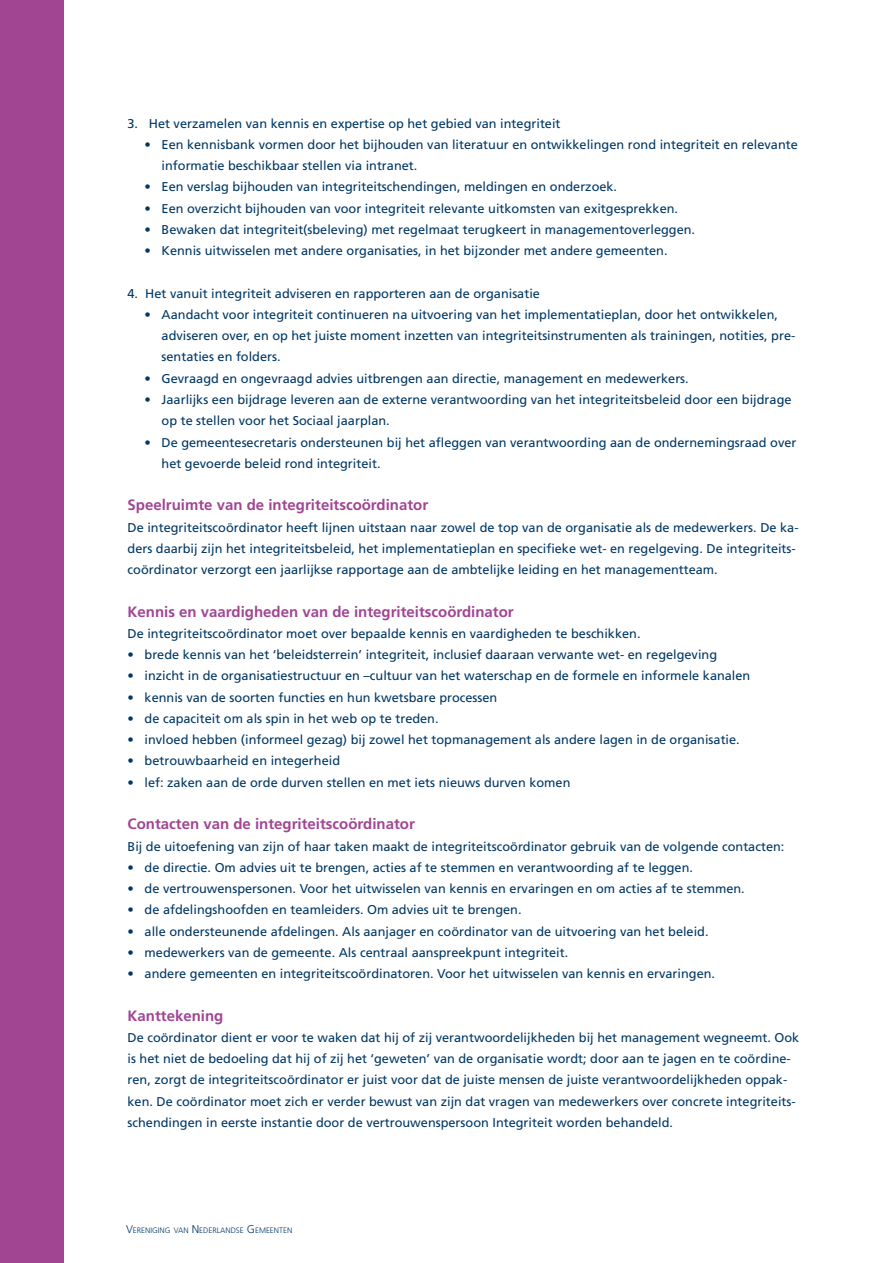
<style>
.page{position:relative;width:893px;height:1263px;background:#fff}
.page>*{position:absolute;margin:0;border:0;box-sizing:border-box;transform-origin:0 0}
._003_Tussenkop_1___1{font:700 15px "Frutiger LT Std";color:#a14593}
._004_Broodtekst___8{font:12.75px/21.3px "Frutiger LT Std";color:#003865}
._005_Broodtekst___ta{font:12.75px "Frutiger LT Std";color:#003865}
.t1{font:300 7.8px "Frutiger LT Std";color:#003865}
.s1{font-size:11.25px}
</style>
<div class="page">
<div style="left:0;top:0;width:64px;height:1263px;background:#a14593"></div>
<p class="_005_Broodtekst___ta" style="left:128px;top:116px;width:434px">3. Het verzamelen van kennis en expertise op het gebied van integriteit</p>
<p class="_004_Broodtekst___8" style="left:162px;top:134px;width:638px;text-indent:-17px">• Een kennisbank vormen door het bijhouden van literatuur en ontwikkelingen rond integriteit en relevante informatie beschikbaar stellen via intranet.</p>
<p class="_004_Broodtekst___8" style="left:145px;top:176px;width:474px">• Een verslag bijhouden van integriteitschendingen, meldingen en onderzoek.</p>
<p class="_004_Broodtekst___8" style="left:145px;top:198px;width:535px">• Een overzicht bijhouden van voor integriteit relevante uitkomsten van exitgesprekken.</p>
<p class="_004_Broodtekst___8" style="left:145px;top:219px;width:552px">• Bewaken dat integriteit(sbeleving) met regelmaat terugkeert in managementoverleggen.</p>
<p class="_004_Broodtekst___8" style="left:145px;top:240px;width:524px">• Kennis uitwisselen met andere organisaties, in het bijzonder met andere gemeenten.</p>
<p class="_005_Broodtekst___ta" style="left:128px;top:286px;width:414px">4. Het vanuit integriteit adviseren en rapporteren aan de organisatie</p>
<p class="_004_Broodtekst___8" style="left:162px;top:304px;width:635px;text-indent:-17px">• Aandacht voor integriteit continueren na uitvoering van het implementatieplan, door het ontwikkelen, adviseren over, en op het juiste moment inzetten van integriteitsinstrumenten als trainingen, notities, pre&shy;sentaties en folders.</p>
<p class="_004_Broodtekst___8" style="left:145px;top:368px;width:546px">• Gevraagd en ongevraagd advies uitbrengen aan directie, management en medewerkers.</p>
<p class="_004_Broodtekst___8" style="left:162px;top:389px;width:631px;text-indent:-17px">• Jaarlijks een bijdrage leveren aan de externe verantwoording van het integriteitsbeleid door een bijdrage op te stellen voor het Sociaal jaarplan.</p>
<p class="_004_Broodtekst___8" style="left:162px;top:431px;width:636px;text-indent:-17px">• De gemeentesecretaris ondersteunen bij het afleggen van verantwoording aan de ondernemingsraad over het gevoerde beleid rond integriteit.</p>
<p class="_003_Tussenkop_1___1" style="left:128px;top:496px;width:302px">Speelruimte van de integriteitscoördinator</p>
<p class="_004_Broodtekst___8" style="left:128px;top:516px;width:673px">De integriteitscoördinator heeft lijnen uitstaan naar zowel de top van de organisatie als de medewerkers. De ka&shy;ders daarbij zijn het integriteitsbeleid, het implementatieplan en specifieke wet- en regelgeving. De integriteits&shy;coördinator verzorgt een jaarlijkse rapportage aan de ambtelijke leiding en het managementteam.</p>
<p class="_003_Tussenkop_1___1" style="left:128px;top:603px;width:388px">Kennis en vaardigheden van de integriteitscoördinator</p>
<p class="_004_Broodtekst___8" style="left:128px;top:623px;width:514px">De integriteitscoördinator moet over bepaalde kennis en vaardigheden te beschikken.</p>
<p class="_004_Broodtekst___8" style="left:128px;top:644px;width:591px">• brede kennis van het ‘beleidsterrein’ integriteit, inclusief daaraan verwante wet- en regelgeving</p>
<p class="_004_Broodtekst___8" style="left:128px;top:665px;width:624px">• inzicht in de organisatiestructuur en –cultuur van het waterschap en de formele en informele kanalen</p>
<p class="_004_Broodtekst___8" style="left:128px;top:687px;width:371px">• kennis van de soorten functies en hun kwetsbare processen</p>
<p class="_004_Broodtekst___8" style="left:128px;top:708px;width:313px">• de capaciteit om als spin in het web op te treden.</p>
<p class="_004_Broodtekst___8" style="left:128px;top:729px;width:614px">• invloed hebben (informeel gezag) bij zowel het topmanagement als andere lagen in de organisatie.</p>
<p class="_004_Broodtekst___8" style="left:128px;top:750px;width:214px">• betrouwbaarheid en integerheid</p>
<p class="_004_Broodtekst___8" style="left:128px;top:772px;width:444px">• lef: zaken aan de orde durven stellen en met iets nieuws durven komen</p>
<p class="_003_Tussenkop_1___1" style="left:128px;top:815px;width:289px">Contacten van de integriteitscoördinator</p>
<p class="_004_Broodtekst___8" style="left:128px;top:835px;width:658px">Bij de uitoefening van zijn of haar taken maakt de integriteitscoördinator gebruik van de volgende contacten:</p>
<p class="_004_Broodtekst___8" style="left:128px;top:857px;width:567px">• de directie. Om advies uit te brengen, acties af te stemmen en verantwoording af te leggen.</p>
<p class="_004_Broodtekst___8" style="left:128px;top:878px;width:619px">• de vertrouwenspersonen. Voor het uitwisselen van kennis en ervaringen en om acties af te stemmen.</p>
<p class="_004_Broodtekst___8" style="left:128px;top:899px;width:395px">• de afdelingshoofden en teamleiders. Om advies uit te brengen.</p>
<p class="_004_Broodtekst___8" style="left:128px;top:920px;width:583px">• alle ondersteunende afdelingen. Als aanjager en coördinator van de uitvoering van het beleid.</p>
<p class="_004_Broodtekst___8" style="left:128px;top:942px;width:442px">• medewerkers van de gemeente. Als centraal aanspreekpunt integriteit.</p>
<p class="_004_Broodtekst___8" style="left:128px;top:963px;width:589px">• andere gemeenten en integriteitscoördinatoren. Voor het uitwisselen van kennis en ervaringen.</p>
<p class="_003_Tussenkop_1___1" style="left:128px;top:1006px;width:97px">Kanttekening</p>
<p class="_004_Broodtekst___8" style="left:128px;top:1027px;width:673px">De coördinator dient er voor te waken dat hij of zij verantwoordelijkheden bij het management wegneemt. Ook is het niet de bedoeling dat hij of zij het ‘geweten’ van de organisatie wordt; door aan te jagen en te coördine&shy;ren, zorgt de integriteitscoördinator er juist voor dat de juiste mensen de juiste verantwoordelijkheden oppak&shy;ken. De coördinator moet zich er verder bewust van zijn dat vragen van medewerkers over concrete integriteits&shy;schendingen in eerste instantie door de vertrouwenspersoon Integriteit worden behandeld.</p>
<p class="t1" style="left:126px;top:1226px;width:168px"><span class="s1">V</span>ERENIGING VAN <span class="s1">N</span> EDERLANDSE <span class="s1">G</span> EMEENTEN</p>
</div>
